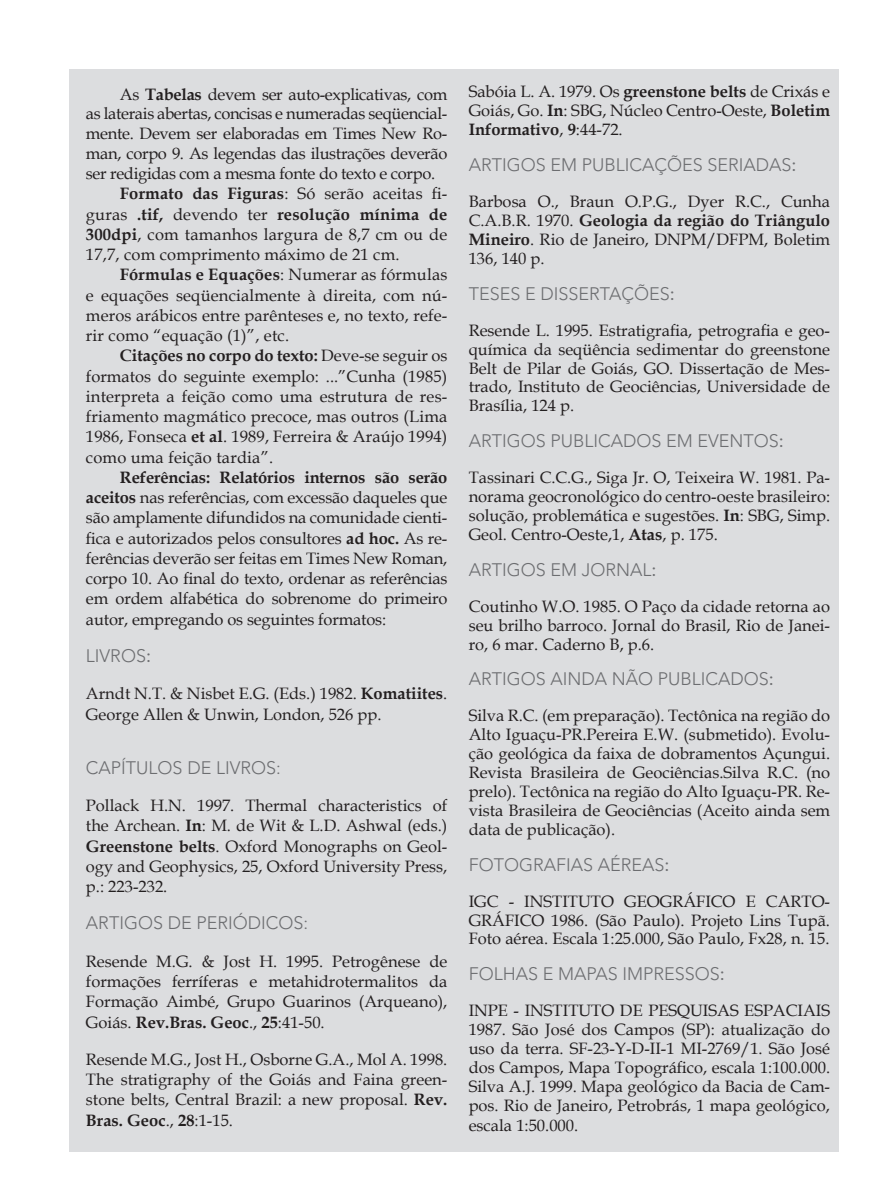
<style>
.page{position:relative;width:893px;height:1191px;background:#fff}
.page>*{position:absolute;margin:0;border:0;box-sizing:border-box;transform-origin:0 0}
.t1{font:300 18px "Avenir";color:#6c6d70}
.t2{font:18px "Avenir";color:#6c6d70}
.t3{font:16.5px/18.9px "Book Antiqua";color:#231f20;text-align:justify}
.t4{font:16.5px "Book Antiqua";letter-spacing:-.02em;color:#231f20}
.t5{font:700 16.5px "Book Antiqua";color:#231f20}
.s1{font-weight:700}
.s2{font-weight:400}
</style>
<div class="page">
<div style="left:69px;top:70px;width:769px;height:1081px;background:#dcdddf"></div>
<p class="t4" style="left:120px;top:82px;width:329px">As <span class="s1">Tabelas</span> devem ser auto-explicativas, com</p>
<p class="t4" style="left:86px;top:102px;width:363px">as laterais abertas, concisas e numeradas seqüencial-</p>
<p class="t4" style="left:86px;top:122px;width:363px">mente. Devem ser elaboradas em Times New Ro-</p>
<p class="t4" style="left:86px;top:142px;width:363px">man, corpo 9. As legendas das ilustrações deverão</p>
<p class="t4" style="left:86px;top:162px;width:351px">ser redigidas com a mesma fonte do texto e corpo.</p>
<p class="t3" style="left:120px;top:184px;width:329px"><span class="s1">Formato das Figuras</span>: Só serão aceitas fi-</p>
<p class="t5" style="left:86px;top:203px;width:363px"><span class="s2">guras</span> .tif, <span class="s2">devendo ter</span> resolução mínima de</p>
<p class="t3" style="left:86px;top:224px;width:363px"><span class="s1">300dpi</span>, com tamanhos largura de 8,7 cm ou de</p>
<p class="t3" style="left:86px;top:245px;width:315px">17,7, com comprimento máximo de 21 cm.</p>
<p class="t3" style="left:120px;top:265px;width:329px"><span class="s1">Fórmulas e Equações</span>: Numerar as fórmulas</p>
<p class="t3" style="left:86px;top:285px;width:363px">e equações seqüencialmente à direita, com nú-</p>
<p class="t3" style="left:86px;top:305px;width:363px">meros arábicos entre parênteses e, no texto, refe-</p>
<p class="t3" style="left:86px;top:326px;width:205px">rir como “equação (1)”, etc.</p>
<p class="t5" style="left:120px;top:344px;width:329px">Citações no corpo do texto: <span class="s2">Deve-se seguir os</span></p>
<p class="t3" style="left:86px;top:366px;width:363px">formatos do seguinte exemplo: ...”Cunha (1985)</p>
<p class="t3" style="left:86px;top:386px;width:363px">interpreta a feição como uma estrutura de res-</p>
<p class="t3" style="left:86px;top:407px;width:363px">friamento magmático precoce, mas outros (Lima</p>
<p class="t3" style="left:86px;top:427px;width:363px">1986, Fonseca <span class="s1">et al</span>. 1989, Ferreira &amp; Araújo 1994)</p>
<p class="t3" style="left:86px;top:447px;width:189px">como uma feição tardia”.</p>
<p class="t5" style="left:120px;top:466px;width:329px">Referências: Relatórios internos são serão</p>
<p class="t3" style="left:86px;top:488px;width:363px"><span class="s1">aceitos</span> nas referências, com excessão daqueles que</p>
<p class="t3" style="left:86px;top:508px;width:363px">são amplamente difundidos na comunidade cienti-</p>
<p class="t3" style="left:86px;top:528px;width:363px">fica e autorizados pelos consultores <span class="s1">ad hoc.</span> As re-</p>
<p class="t3" style="left:86px;top:548px;width:363px">ferências deverão ser feitas em Times New Roman,</p>
<p class="t3" style="left:86px;top:569px;width:363px">corpo 10. Ao final do texto, ordenar as referências</p>
<p class="t3" style="left:86px;top:589px;width:363px">em ordem alfabética do sobrenome do primeiro</p>
<p class="t3" style="left:86px;top:609px;width:302px">autor, empregando os seguintes formatos:</p>
<p class="t1" style="left:86px;top:645px;width:20px">LIVROS</p>
<p class="t2" style="left:146px;top:645px;width:7px">:</p>
<p class="t3" style="left:86px;top:683px;width:363px;line-height:20.2px">Arndt N.T. &amp; Nisbet E.G. (Eds.) 1982. <span class="s1">Komatiites</span>.<br>George Allen &amp; Unwin, London, 526 pp.</p>
<p class="t1" style="left:86px;top:757px;width:24px">CAPÍT</p>
<p class="t1" style="left:136px;top:757px;width:24px">ULOS</p>
<p class="t1" style="left:187px;top:757px;width:49px">DE LIVROS</p>
<p class="t1" style="left:276px;top:757px;width:6px">:</p>
<p class="t3" style="left:86px;top:795px;width:363px;line-height:20.2px">Pollack H.N. 1997. Thermal characteristics of the Archean. <span class="s1">In</span>: M. de Wit &amp; L.D. Ashwal (eds.)<br><span class="s1">Greenstone belts</span>. Oxford Monographs on Geol&shy;ogy and Geophysics, 25, Oxford University Press, p.: 223-232.</p>
<p class="t1" style="left:86px;top:912px;width:24px">ARTIGOS</p>
<p class="t1" style="left:168px;top:912px;width:51px">DE PERIÓDICOS</p>
<p class="t1" style="left:304px;top:912px;width:6px">:</p>
<p class="t3" style="left:86px;top:950px;width:363px;line-height:20.2px">Resende M.G. &amp; Jost H. 1995. Petrogênese de formações ferríferas e metahidrotermalitos da Formação Aimbé, Grupo Guarinos (Arqueano), Goiás. <span class="s1">Rev.Bras. Geoc</span>., <span class="s1">25</span>:41-50.</p>
<p class="t3" style="left:86px;top:1048px;width:363px;line-height:20.2px">Resende M.G., Jost H., Osborne G.A., Mol A. 1998.<br>The stratigraphy of the Goiás and Faina green&shy;stone belts, Central Brazil: a new proposal. <span class="s1">Rev.<br>Bras. Geoc</span>., <span class="s1">28</span>:1-15.</p>
<p class="t3" style="left:469px;top:82px;width:363px">Sabóia L. A. 1979. Os <span class="s1">greenstone belts</span> de Crixás e Goiás, Go. <span class="s1">In</span>: SBG, Núcleo Centro-Oeste, <span class="s1">Boletim Informativo</span>, <span class="s1">9</span>:44-72.</p>
<p class="t1" style="left:469px;top:154px;width:24px">ARTIGOS</p>
<p class="t1" style="left:550px;top:154px;width:66px">EM PUBLICAÇÕES</p>
<p class="t1" style="left:708px;top:154px;width:22px">SERIADAS</p>
<p class="t2" style="left:792px;top:154px;width:7px">:</p>
<p class="t3" style="left:469px;top:192px;width:363px">Barbosa O., Braun O.P.G., Dyer R.C., Cunha C.A.B.R. 1970. <span class="s1">Geologia da região do Triângulo Mineiro</span>. Rio de Janeiro, DNPM/DFPM, Boletim 136, 140 p.</p>
<p class="t1" style="left:469px;top:283px;width:21px">TESES</p>
<p class="t1" style="left:525px;top:283px;width:40px">E DISSERTAÇÕES</p>
<p class="t2" style="left:670px;top:283px;width:7px">:</p>
<p class="t3" style="left:469px;top:320px;width:363px">Resende L. 1995. Estratigrafia, petrografia e geo&shy;química da seqüência sedimentar do greenstone Belt de Pilar de Goiás, GO. Dissertação de Mes&shy;trado, Instituto de Geociências, Universidade de Brasília, 124 p.</p>
<p class="t1" style="left:469px;top:430px;width:24px">ARTIGOS</p>
<p class="t1" style="left:550px;top:430px;width:35px">PUBLICADOS</p>
<p class="t1" style="left:666px;top:430px;width:44px">EM EVENTOS</p>
<p class="t2" style="left:779px;top:430px;width:7px">:</p>
<p class="t3" style="left:469px;top:468px;width:363px">Tassinari C.C.G., Siga Jr. O, Teixeira W. 1981. Pa&shy;norama geocronológico do centro-oeste brasileiro: solução, problemática e sugestões. <span class="s1">In</span>: SBG, Simp.<br>Geol. Centro-Oeste,1, <span class="s1">Atas</span>, p. 175.</p>
<p class="t1" style="left:469px;top:559px;width:24px">ARTIGOS</p>
<p class="t1" style="left:550px;top:559px;width:44px">EM JORNAL</p>
<p class="t2" style="left:652px;top:559px;width:7px">:</p>
<p class="t3" style="left:469px;top:596px;width:363px">Coutinho W.O. 1985. O Paço da cidade retorna ao seu brilho barroco. Jornal do Brasil, Rio de Janei&shy;ro, 6 mar. Caderno B, p.6.</p>
<p class="t1" style="left:469px;top:668px;width:24px">ARTIGOS</p>
<p class="t1" style="left:550px;top:668px;width:13px">AINDA</p>
<p class="t1" style="left:612px;top:668px;width:14px">NÃO</p>
<p class="t1" style="left:658px;top:668px;width:35px">PUBLICADOS</p>
<p class="t2" style="left:769px;top:669px;width:7px">:</p>
<p class="t3" style="left:469px;top:706px;width:363px">Silva R.C. (em preparação). Tectônica na região do Alto Iguaçu-PR.Pereira E.W. (submetido). Evolu&shy;ção geológica da faixa de dobramentos Açungui.<br>Revista Brasileira de Geociências.Silva R.C. (no prelo). Tectônica na região do Alto Iguaçu-PR. Re&shy;vista Brasileira de Geociências (Aceito ainda sem data de publicação).</p>
<p class="t1" style="left:469px;top:854px;width:23px">FOTOGRAFIAS</p>
<p class="t1" style="left:598px;top:854px;width:12px">AÉREAS</p>
<p class="t2" style="left:664px;top:854px;width:7px">:</p>
<p class="t3" style="left:469px;top:891px;width:363px">IGC - INSTITUTO GEOGRÁFICO E CARTO-GRÁFICO 1986. (São Paulo). Projeto Lins Tupã.<br>Foto aérea. Escala 1:25.000, São Paulo, Fx28, n. 15.</p>
<p class="t1" style="left:469px;top:963px;width:102px">FOLHAS EMAPAS</p>
<p class="t1" style="left:622px;top:963px;width:12px">IMPRESSOS</p>
<p class="t2" style="left:720px;top:963px;width:7px">:</p>
<p class="t3" style="left:469px;top:1000px;width:363px">INPE - INSTITUTO DE PESQUISAS ESPACIAIS 1987. São José dos Campos (SP): atualização do uso da terra. SF-23-Y-D-II-1 MI-2769/1. São José dos Campos, Mapa Topográfico, escala 1:100.000.<br>Silva A.J. 1999. Mapa geológico da Bacia de Cam&shy;pos. Rio de Janeiro, Petrobrás, 1 mapa geológico, escala 1:50.000.</p>
</div>
